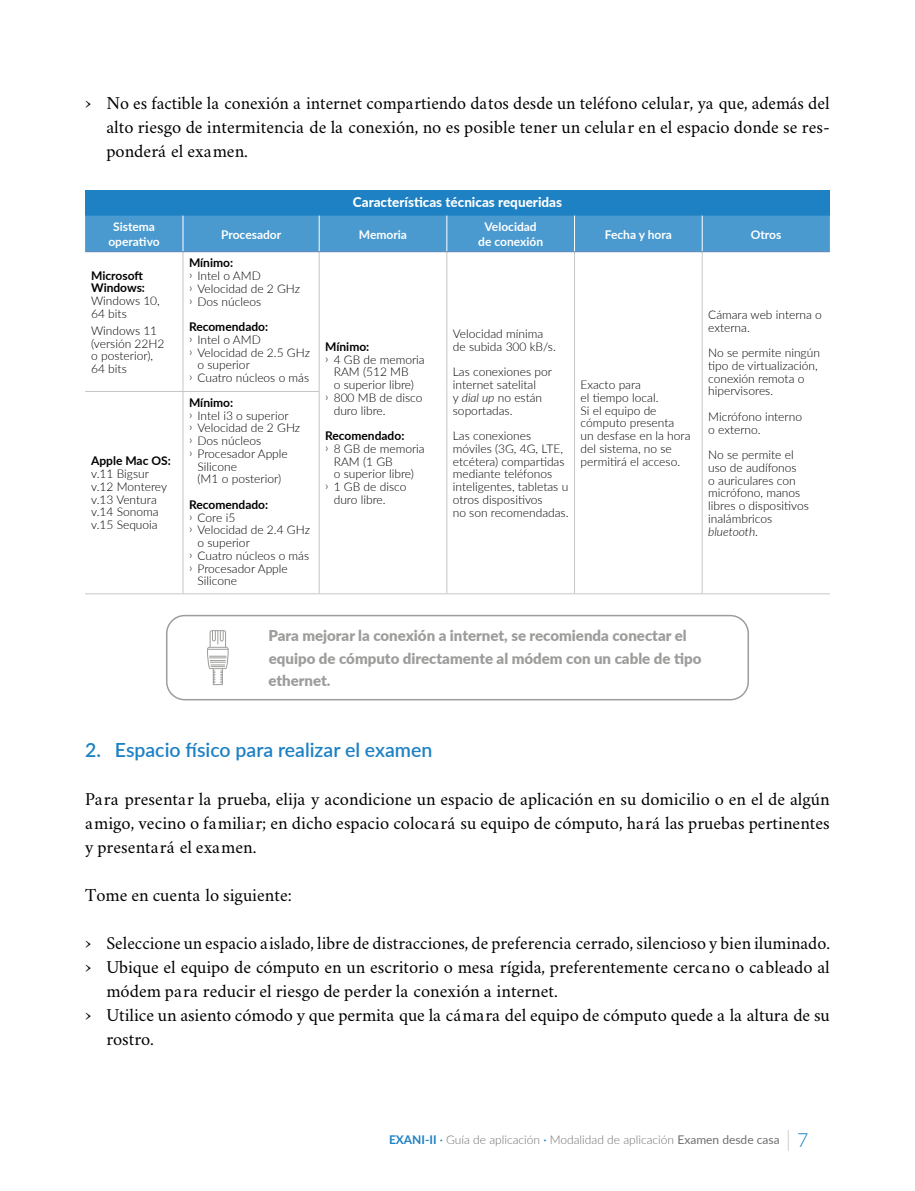
<style>
.page{position:relative;width:915px;height:1191px;background:#fff}
.page>*{position:absolute;margin:0;border:0;box-sizing:border-box;transform-origin:0 0}
.t1{font:600 19.5px "Lato";color:#1d81c4}
.t2{font:18px/24px "Crimson";color:#000;text-align:justify}
.t3{font:900 15px/22.5px "Lato";color:#9d9d9c}
.t4{font:800 13.5px "Lato";color:#fff}
.t5{font:300 12px/12.8px "Lato";color:#000}
.t6{font:700 12px/12.8px "Lato";color:#000}
.t7{font:700 12px/14.4px "Lato";color:#fff;text-align:center}
.t8{font:300 12px "Lato";color:#706f6f}
.s1{font-size:19.5px}
.s2{font-style:italic}
.s3{font-weight:700;color:#1d81c4}
.s4{font-weight:400;color:#1d81c4}
.s5{font-weight:400}
.s6{font-size:22.5px;color:#c6c6c6}
.s7{font-size:19.5px;color:#1d81c4}
</style>
<div class="page">
<div style="left:85px;top:190px;width:744px;height:26px;background:#1d81c4"></div>
<div style="left:85px;top:216px;width:744px;height:35px;background:#4a9ad0"></div>
<hr style="left:182px;top:216px;width:1px;height:35px;background:#fff">
<hr style="left:319px;top:216px;width:1px;height:35px;background:#fff">
<hr style="left:446px;top:216px;width:1px;height:35px;background:#fff">
<hr style="left:574px;top:216px;width:1px;height:35px;background:#fff">
<hr style="left:701px;top:216px;width:1px;height:35px;background:#fff">
<hr style="left:182px;top:252px;width:1px;height:139px;background:#c6c6c6">
<hr style="left:319px;top:252px;width:1px;height:139px;background:#c6c6c6">
<hr style="left:446px;top:252px;width:1px;height:139px;background:#c6c6c6">
<hr style="left:574px;top:252px;width:1px;height:139px;background:#c6c6c6">
<hr style="left:701px;top:252px;width:1px;height:139px;background:#c6c6c6">
<hr style="left:446px;top:391px;width:1px;height:202px;background:#c6c6c6">
<hr style="left:574px;top:391px;width:1px;height:202px;background:#c6c6c6">
<hr style="left:701px;top:391px;width:1px;height:202px;background:#c6c6c6">
<hr style="left:319px;top:593px;width:127px;height:1px;background:#c6c6c6">
<hr style="left:446px;top:593px;width:128px;height:1px;background:#c6c6c6">
<hr style="left:574px;top:593px;width:128px;height:1px;background:#c6c6c6">
<hr style="left:702px;top:593px;width:127px;height:1px;background:#c6c6c6">
<hr style="left:182px;top:392px;width:1px;height:201px;background:#c6c6c6">
<hr style="left:319px;top:392px;width:1px;height:201px;background:#c6c6c6">
<hr style="left:85px;top:593px;width:98px;height:1px;background:#c6c6c6">
<hr style="left:183px;top:593px;width:136px;height:1px;background:#c6c6c6">
<hr style="left:85px;top:391px;width:98px;height:1px;background:#c6c6c6">
<hr style="left:183px;top:391px;width:136px;height:1px;background:#c6c6c6">
<hr style="left:85px;top:251px;width:98px;height:1px;background:#5d81b4">
<hr style="left:183px;top:251px;width:136px;height:1px;background:#5d81b4">
<hr style="left:319px;top:251px;width:127px;height:1px;background:#5d81b4">
<hr style="left:446px;top:251px;width:128px;height:1px;background:#5d81b4">
<hr style="left:574px;top:251px;width:128px;height:1px;background:#5d81b4">
<hr style="left:702px;top:251px;width:127px;height:1px;background:#5d81b4">
<div style="left:166px;top:615px;width:582px;height:85px;border:2px solid #9d9d9c;border-radius:18px"></div>
<svg style="left:207px;top:630px;width:21px;height:55px"></svg>
<h2 class="t2" style="left:106px;top:90px;width:724px;text-indent:-21px"><span class="s1">›</span> No es factible la conexión a internet compartiendo datos desde un teléfono celular, ya que, además del alto riesgo de intermitencia de la conexión, no es posible tener un celular en el espacio donde se res&shy;ponderá el examen.</h2>
<p class="t4" style="left:353px;top:192px;width:211px">Características técnicas requeridas</p>
<p class="t7" style="left:108px;top:219px;width:53px">Sistema operativo</p>
<p class="t7" style="left:221px;top:226px;width:62px">Procesador</p>
<p class="t7" style="left:359px;top:226px;width:50px">Memoria</p>
<p class="t7" style="left:478px;top:219px;width:66px">Velocidad de conexión</p>
<p class="t7" style="left:604px;top:226px;width:69px">Fecha y hora</p>
<p class="t7" style="left:750px;top:226px;width:32px">Otros</p>
<p class="t6" style="left:91px;top:268px;width:55px">Microsoft<br>Windows:</p>
<p class="t5" style="left:91px;top:294px;width:70px">Windows 10,<br>64 bits</p>
<p class="t5" style="left:91px;top:324px;width:75px">Windows 11 (versión 22H2 o posterior),<br>64 bits</p>
<p class="t6" style="left:189px;top:256px;width:46px">Mínimo:</p>
<p class="t5" style="left:189px;top:269px;width:113px">› Intel o AMD<br>› Velocidad de 2 GHz › Dos núcleos</p>
<p class="t6" style="left:189px;top:320px;width:81px">Recomendado:</p>
<p class="t5" style="left:189px;top:333px;width:73px">› Intel o AMD</p>
<p class="t5" style="left:189px;top:345px;width:122px">› Velocidad de 2.5 GHz</p>
<p class="t5" style="left:197px;top:358px;width:54px">o superior</p>
<p class="t5" style="left:189px;top:371px;width:122px">› Cuatro núcleos o más</p>
<p class="t5" style="left:708px;top:308px;width:115px">Cámara web interna o externa.</p>
<p class="t5" style="left:708px;top:346px;width:113px">No se permite ningún tipo de virtualización, conexión remota o hipervisores.</p>
<p class="t5" style="left:708px;top:410px;width:95px">Micrófono interno o externo.</p>
<p class="t5" style="left:708px;top:448px;width:102px">No se permite el uso de audífonos<br>o auriculares con micrófono, manos libres o dispositivos inalámbricos <span class="s2">bluetooth</span>.</p>
<p class="t5" style="left:452px;top:327px;width:104px">Velocidad mínima de subida 300 kB/s.</p>
<p class="t5" style="left:452px;top:365px;width:101px">Las conexiones por internet satelital<br>y <span class="s2">dial up</span> no están soportadas.</p>
<p class="t5" style="left:452px;top:429px;width:117px">Las conexiones móviles (3G, 4G, LTE, etcétera) compartidas mediante teléfonos inteligentes, tabletas u otros dispositivos<br>no son recomendadas.</p>
<p class="t6" style="left:325px;top:340px;width:46px">Mínimo:</p>
<p class="t5" style="left:325px;top:352px;width:101px">› 4 GB de memoria</p>
<p class="t5" style="left:333px;top:365px;width:76px">RAM (512 MB</p>
<p class="t5" style="left:333px;top:378px;width:82px">o superior libre)</p>
<p class="t5" style="left:325px;top:391px;width:99px">› 800 MB de disco</p>
<p class="t5" style="left:333px;top:403px;width:53px">duro libre.</p>
<p class="t6" style="left:325px;top:429px;width:81px">Recomendado:</p>
<p class="t5" style="left:325px;top:442px;width:101px">› 8 GB de memoria</p>
<p class="t5" style="left:333px;top:454px;width:61px">RAM (1 GB</p>
<p class="t5" style="left:333px;top:467px;width:82px">o superior libre)</p>
<p class="t5" style="left:325px;top:480px;width:83px">› 1 GB de disco</p>
<p class="t5" style="left:333px;top:493px;width:53px">duro libre.</p>
<p class="t5" style="left:580px;top:378px;width:111px">Exacto para<br>el tiempo local.<br>Si el equipo de cómputo presenta<br>un desfase en la hora del sistema, no se permitirá el acceso.</p>
<p class="t6" style="left:189px;top:395px;width:46px">Mínimo:</p>
<p class="t5" style="left:189px;top:408px;width:101px">› Intel i3 o superior</p>
<p class="t5" style="left:189px;top:421px;width:113px">› Velocidad de 2 GHz</p>
<p class="t5" style="left:189px;top:434px;width:74px">› Dos núcleos</p>
<p class="t5" style="left:189px;top:447px;width:100px">› Procesador Apple</p>
<p class="t5" style="left:197px;top:459px;width:41px">Silicone</p>
<p class="t5" style="left:197px;top:472px;width:85px">(M1 o posterior)</p>
<p class="t6" style="left:189px;top:497px;width:81px">Recomendado:</p>
<p class="t5" style="left:189px;top:510px;width:48px">› Core i5</p>
<p class="t5" style="left:189px;top:523px;width:122px">› Velocidad de 2.4 GHz</p>
<p class="t5" style="left:197px;top:536px;width:54px">o superior</p>
<p class="t5" style="left:189px;top:548px;width:122px">› Cuatro núcleos o más</p>
<p class="t5" style="left:189px;top:561px;width:100px">› Procesador Apple</p>
<p class="t5" style="left:197px;top:574px;width:41px">Silicone</p>
<p class="t6" style="left:91px;top:454px;width:81px">Apple Mac OS:</p>
<p class="t5" style="left:91px;top:467px;width:77px">v.11 Bigsur v.12 Monterey v.13 Ventura v.14 Sonoma v.15 Sequoia</p>
<p class="t3" style="left:268px;top:624px;width:434px">Para mejorar la conexión a internet, se recomienda conectar el equipo de cómputo directamente al módem con un cable de tipo ethernet.</p>
<h1 class="t1" style="left:85px;top:736px;width:349px">2. Espacio físico para realizar el examen</h1>
<h2 class="t2" style="left:85px;top:786px;width:746px">Para presentar la prueba, elija y acondicione un espacio de aplicación en su domicilio o en el de algún amigo, vecino o familiar; en dicho espacio colocará su equipo de cómputo, hará las pruebas pertinentes y presentará el examen.</h2>
<h2 class="t2" style="left:85px;top:882px;width:208px">Tome en cuenta lo siguiente:</h2>
<h2 class="t2" style="left:85px;top:930px;width:746px"><span class="s1">›</span> Seleccione un espacio aislado, libre de distracciones, de preferencia cerrado, silencioso y bien iluminado.</h2>
<h2 class="t2" style="left:85px;top:954px;width:746px"><span class="s1">›</span> Ubique el equipo de cómputo en un escritorio o mesa rígida, preferentemente cercano o cableado al</h2>
<h2 class="t2" style="left:106px;top:978px;width:453px">módem para reducir el riesgo de perder la conexión a internet.</h2>
<h2 class="t2" style="left:85px;top:1002px;width:746px"><span class="s1">›</span> Utilice un asiento cómodo y que permita que la cámara del equipo de cómputo quede a la altura de su</h2>
<h2 class="t2" style="left:106px;top:1026px;width:49px">rostro.</h2>
<p class="t8" style="left:389px;top:1131px;width:421px"><span class="s3">EXANI-II</span> <span class="s4">·</span> Guía de aplicación <span class="s4">·</span> Modalidad de aplicación <span class="s5">Examen desde casa</span> <span class="s6">|</span> <span class="s7">7</span></p>
</div>
